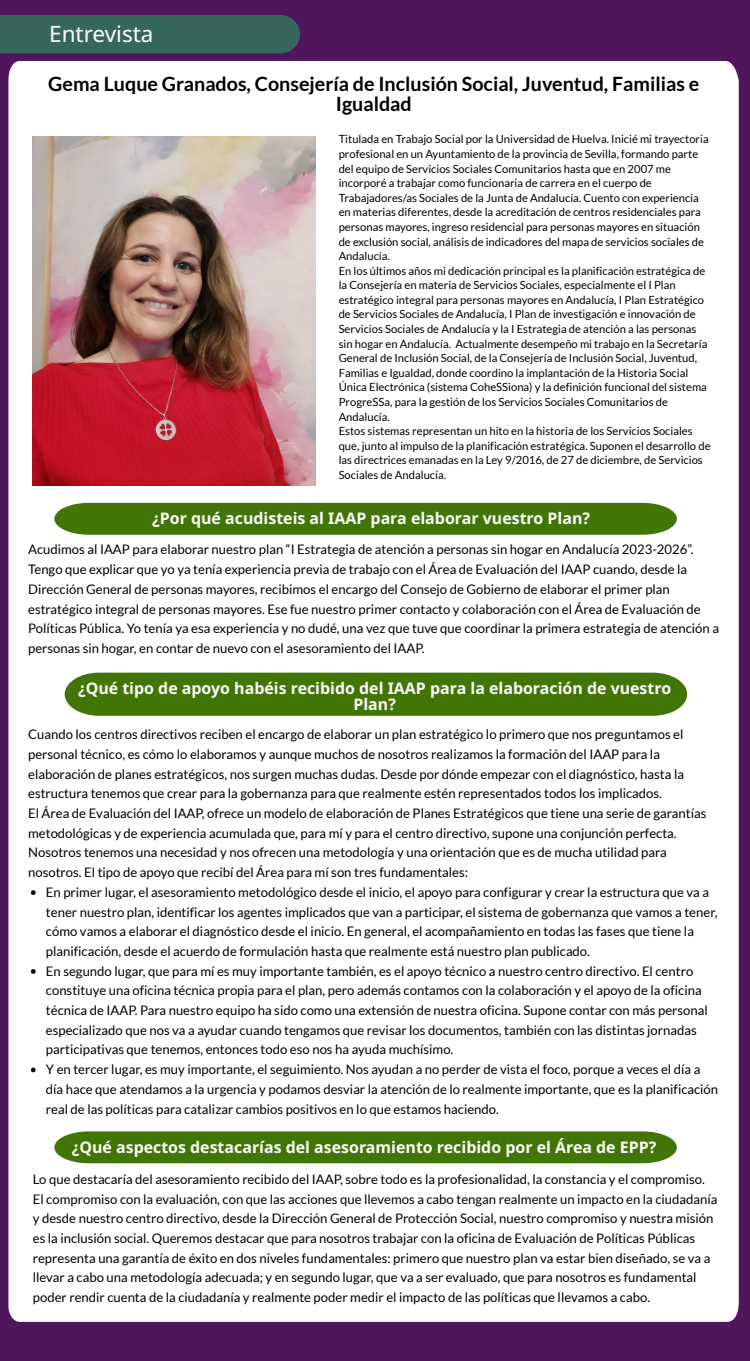
<style>
.page{position:relative;width:750px;height:1361px;background:#fff}
.page>*{position:absolute;margin:0;border:0;box-sizing:border-box;transform-origin:0 0}
.t1{font:22.5px "Noto Sans";color:#fff}
.t2{font:700 19.69px "Lato";color:#000}
.t3{font:700 15.94px/15.9px "Noto Sans";color:#fff;text-align:center}
.t4{font:13.12px/19.7px "Lato";color:#000}
.t5{font:11.25px/15px "Lato";color:#000}
</style>
<div class="page">
<div style="left:0;top:0;width:750px;height:1360px;background:#4f165c"></div>
<div style="left:8px;top:61px;width:731px;height:1260px;background:#fff"></div>
<div style="left:0;top:15px;width:300px;height:38px;background:#36675d"></div>
<img style="left:33px;top:136px;width:282px;height:350px">
<div style="left:54px;top:502px;width:623px;height:32px;background:#417505"></div>
<div style="left:65px;top:672px;width:622px;height:43px;background:#417505"></div>
<svg style="left:31px;top:890px;width:5px;height:4px"></svg>
<svg style="left:31px;top:968px;width:5px;height:5px"></svg>
<svg style="left:31px;top:1067px;width:5px;height:5px"></svg>
<div style="left:54px;top:1131px;width:623px;height:31px;background:#417505"></div>
<p class="t1" style="left:49px;top:18px;width:106px">Entrevista</p>
<p class="t2" style="left:48px;top:72px;width:653px">Gema Luque Granados, Consejería de Inclusión Social, Juventud, Familias e</p>
<p class="t2" style="left:336px;top:91px;width:77px">Igualdad</p>
<p class="t5" style="left:339px;top:131px;width:372px">Titulada en Trabajo Social por la Universidad de Huelva. Inicié mi trayectoria</p>
<p class="t5" style="left:339px;top:146px;width:361px">profesional en un Ayuntamiento de la provincia de Sevilla, formando parte del equipo de Servicios Sociales Comunitarios hasta que en 2007 me</p>
<p class="t5" style="left:339px;top:175px;width:315px">incorporé a trabajar como funcionaria de carrera en el cuerpo de</p>
<p class="t5" style="left:339px;top:190px;width:362px">Trabajadores/as Sociales de la Junta de Andalucía. Cuento con experiencia</p>
<p class="t5" style="left:339px;top:204px;width:364px">en materias diferentes, desde la acreditación de centros residenciales para personas mayores, ingreso residencial para personas mayores en situación</p>
<p class="t5" style="left:339px;top:234px;width:368px;line-height:14.4px">de exclusión social, análisis de indicadores del mapa de servicios sociales de Andalucía.<br>En los últimos años mi dedicación principal es la planificación estratégica de la Consejería en materia de Servicios Sociales, especialmente el I Plan</p>
<p class="t5" style="left:339px;top:292px;width:367px">estratégico integral para personas mayores en Andalucía, I Plan Estratégico</p>
<p class="t5" style="left:339px;top:306px;width:370px">de Servicios Sociales de Andalucía, I Plan de investigación e innovación de<br>Servicios Sociales de Andalucía y la I Estrategia de atención a las personas sin hogar en Andalucía. Actualmente desempeño mi trabajo en la Secretaría</p>
<p class="t5" style="left:339px;top:350px;width:370px;line-height:14.8px">General de Inclusión Social, de la Consejería de Inclusión Social, Juventud, Familias e Igualdad, donde coordino la implantación de la Historia Social Única Electrónica (sistema CoheSSiona) y la definición funcional del sistema ProgreSSa, para la gestión de los Servicios Sociales Comunitarios de Andalucía.</p>
<p class="t5" style="left:339px;top:423px;width:356px">Estos sistemas representan un hito en la historia de los Servicios Sociales</p>
<p class="t5" style="left:339px;top:438px;width:373px;line-height:14.5px">que, junto al impulso de la planificación estratégica. Suponen el desarrollo de las directrices emanadas en la Ley 9/2016, de 27 de diciembre, de Servicios<br>Sociales de Andalucía.</p>
<p class="t3" style="left:152px;top:510px;width:439px">¿Por qué acudisteis al IAAP para elaborar vuestro Plan?</p>
<p class="t4" style="left:28px;top:539px;width:667px">Acudimos al IAAP para elaborar nuestro plan “I Estrategia de atención a personas sin hogar en Andalucía 2023-2026”.<br>Tengo que explicar que yo ya tenía experiencia previa de trabajo con el Área de Evaluación del IAAP cuando, desde la<br>Dirección General de personas mayores, recibimos el encargo del Consejo de Gobierno de elaborar el primer plan</p>
<p class="t4" style="left:28px;top:598px;width:674px">estratégico integral de personas mayores. Ese fue nuestro primer contacto y colaboración con el Área de Evaluación de</p>
<p class="t4" style="left:28px;top:618px;width:692px">Políticas Pública. Yo tenía ya esa experiencia y no dudé, una vez que tuve que coordinar la primera estrategia de atención a personas sin hogar, en contar de nuevo con el asesoramiento del IAAP.</p>
<p class="t3" style="left:78px;top:680px;width:595px">¿Qué tipo de apoyo habéis recibido del IAAP para la elaboración de vuestro<br>Plan?</p>
<p class="t4" style="left:28px;top:724px;width:657px">Cuando los centros directivos reciben el encargo de elaborar un plan estratégico lo primero que nos preguntamos el</p>
<p class="t4" style="left:28px;top:744px;width:657px">personal técnico, es cómo lo elaboramos y aunque muchos de nosotros realizamos la formación del IAAP para la elaboración de planes estratégicos, nos surgen muchas dudas. Desde por dónde empezar con el diagnóstico, hasta la estructura tenemos que crear para la gobernanza para que realmente estén representados todos los implicados.</p>
<p class="t4" style="left:28px;top:803px;width:680px">El Área de Evaluación del IAAP, ofrece un modelo de elaboración de Planes Estratégicos que tiene una serie de garantías metodológicas y de experiencia acumulada que, para mí y para el centro directivo, supone una conjunción perfecta.<br>Nosotros tenemos una necesidad y nos ofrecen una metodología y una orientación que es de mucha utilidad para</p>
<p class="t4" style="left:28px;top:862px;width:442px">nosotros. El tipo de apoyo que recibí del Área para mí son tres fundamentales:</p>
<p class="t4" style="left:46px;top:881px;width:673px">En primer lugar, el asesoramiento metodológico desde el inicio, el apoyo para configurar y crear la estructura que va a tener nuestro plan, identificar los agentes implicados que van a participar, el sistema de gobernanza que vamos a tener, cómo vamos a elaborar el diagnóstico desde el inicio. En general, el acompañamiento en todas las fases que tiene la</p>
<p class="t4" style="left:46px;top:940px;width:674px">planificación, desde el acuerdo de formulación hasta que realmente está nuestro plan publicado.<br>En segundo lugar, que para mí es muy importante también, es el apoyo técnico a nuestro centro directivo. El centro constituye una oficina técnica propia para el plan, pero además contamos con la colaboración y el apoyo de la oficina técnica de IAAP. Para nuestro equipo ha sido como una extensión de nuestra oficina. Supone contar con más personal especializado que nos va a ayudar cuando tengamos que revisar los documentos, también con las distintas jornadas participativas que tenemos, entonces todo eso nos ha ayuda muchísimo.<br>Y en tercer lugar, es muy importante, el seguimiento. Nos ayudan a no perder de vista el foco, porque a veces el día a día hace que atendamos a la urgencia y podamos desviar la atención de lo realmente importante, que es la planificación real de las políticas para catalizar cambios positivos en lo que estamos haciendo.</p>
<p class="t3" style="left:72px;top:1138px;width:586px">¿Qué aspectos destacarías del asesoramiento recibido por el Área de EPP?</p>
<p class="t4" style="left:33px;top:1168px;width:686px">Lo que destacaría del asesoramiento recibido del IAAP, sobre todo es la profesionalidad, la constancia y el compromiso.<br>El compromiso con la evaluación, con que las acciones que llevemos a cabo tengan realmente un impacto en la ciudadanía y desde nuestro centro directivo, desde la Dirección General de Protección Social, nuestro compromiso y nuestra misión es la inclusión social. Queremos destacar que para nosotros trabajar con la oficina de Evaluación de Políticas Públicas representa una garantía de éxito en dos niveles fundamentales: primero que nuestro plan va estar bien diseñado, se va a llevar a cabo una metodología adecuada; y en segundo lugar, que va a ser evaluado, que para nosotros es fundamental poder rendir cuenta de la ciudadanía y realmente poder medir el impacto de las políticas que llevamos a cabo.</p>
</div>
